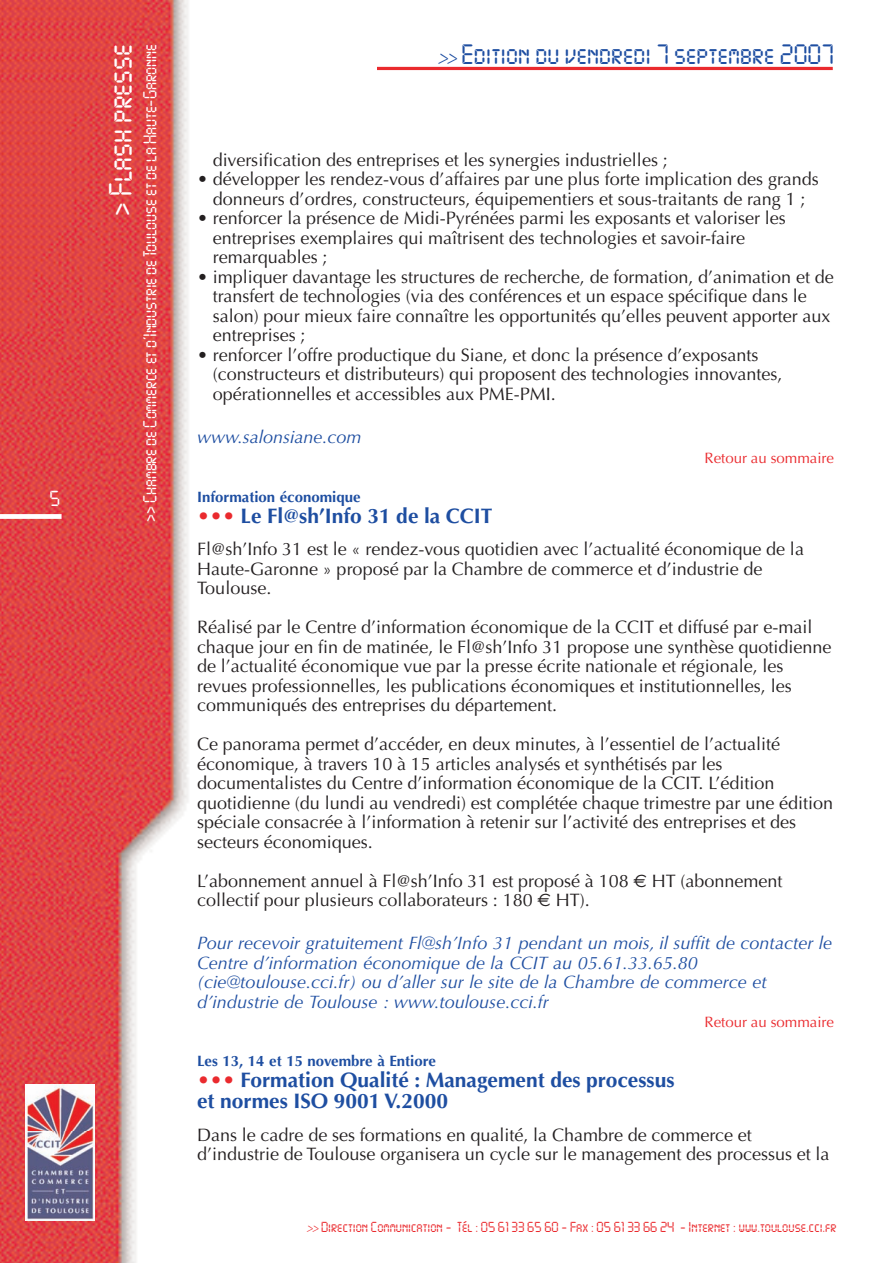
<style>
.page{position:relative;width:893px;height:1263px;background:#fff}
.page>*{position:absolute;margin:0;border:0;box-sizing:border-box;transform-origin:0 0}
.t1{font:28.5px "Digital ICG";color:#fff}
.t2{font:24.6px "Digital ICG";color:#1e4ea1}
.t3{font:700 21px/21px "Optima";color:#1e4ea1}
.t4{font:19.2px "Digital ICG";color:#fff}
.t5{font:18px/19.5px "Optima";color:#231f20}
.t6{font:italic 18px/19.5px "Optima";color:#1e4ea1}
.t7{font:16.5px "Digital ICG";letter-spacing:-.01em;color:#fff}
.t8{font:700 15px "Optima";color:#1e4ea1}
.t9{font:15px "Optima";color:#ea2a2e}
.t10{font:12.75px "Digital ICG";color:#ea2a2e}
.s1{font-family:"Univers";font-weight:300;font-style:italic;font-stretch:condensed;font-size:20.7px}
.s2{color:#ea2a2e}
.s3{font-family:"Euro Sans"}
.s4{font-family:"Univers";font-weight:300;font-style:italic;font-stretch:condensed}
</style>
<div class="page">
<hr style="left:377px;top:67px;width:456px;height:3px;background:#ea2a2e">
<img style="left:0;top:0;width:188px;height:1263px">
<div style="left:0;top:514px;width:62px;height:5px;background:#fff"></div>
<img style="left:25px;top:1084px;width:70px;height:47px">
<img style="left:25px;top:1131px;width:70px;height:89px">
<p class="t4" style="left:50px;top:488px;width:12px">5</p>
<h1 class="t1" style="left:105px;top:216px;width:173px;rotate:-90deg">&gt; Flash presse</h1>
<p class="t7" style="left:141px;top:522px;width:479px;rotate:-90deg">&gt;&gt; Chambre de Commerce et d’Industrie de Toulouse et de la Haute-Garonne</p>
<h2 class="t2" style="left:438px;top:41px;width:397px"><span class="s1">&gt;&gt;</span> Edition du vendredi 7 septembre 2007</h2>
<p class="t5" style="left:213px;top:152px;width:456px">diversification des entreprises et les synergies industrielles ;</p>
<p class="t5" style="left:197px;top:171px;width:623px;text-align:center">• développer les rendez-vous d’affaires par une plus forte implication des grands donneurs d’ordres, constructeurs, équipementiers et sous-traitants de rang 1 ;</p>
<p class="t5" style="left:213px;top:210px;width:574px;text-indent:-16px">• renforcer la présence de Midi-Pyrénées parmi les exposants et valoriser les entreprises exemplaires qui maîtrisent des technologies et savoir-faire remarquables ;</p>
<p class="t5" style="left:213px;top:269px;width:622px;text-indent:-16px">• impliquer davantage les structures de recherche, de formation, d’animation et de transfert de technologies (via des conférences et un espace spécifique dans le salon) pour mieux faire connaître les opportunités qu’elles peuvent apporter aux entreprises ;</p>
<p class="t5" style="left:213px;top:347px;width:571px;text-indent:-16px">• renforcer l’offre productique du Siane, et donc la présence d’exposants (constructeurs et distributeurs) qui proposent des technologies innovantes, opérationnelles et accessibles aux PME-PMI.</p>
<p class="t6" style="left:197px;top:429px;width:166px">www.salonsiane.com</p>
<p class="t9" style="left:704px;top:451px;width:131px">Retour au sommaire</p>
<p class="t8" style="left:197px;top:490px;width:165px">Information économique</p>
<p class="t3" style="left:197px;top:507px;width:297px"><span class="s2">•••</span> Le Fl@sh’Info 31 de la CCIT</p>
<p class="t5" style="left:197px;top:541px;width:608px">Fl@sh’Info 31 est le « rendez-vous quotidien avec l’actualité économique de la<br>Haute-Garonne » proposé par la Chambre de commerce et d’industrie de<br>Toulouse.</p>
<p class="t5" style="left:197px;top:619px;width:636px">Réalisé par le Centre d’information économique de la CCIT et diffusé par e-mail chaque jour en fin de matinée, le Fl@sh’Info 31 propose une synthèse quotidienne de l’actualité économique vue par la presse écrite nationale et régionale, les revues professionnelles, les publications économiques et institutionnelles, les communiqués des entreprises du département.</p>
<p class="t5" style="left:197px;top:736px;width:637px">Ce panorama permet d’accéder, en deux minutes, à l’essentiel de l’actualité économique, à travers 10 à 15 articles analysés et synthétisés par les documentalistes du Centre d’information économique de la CCIT. L’édition quotidienne (du lundi au vendredi) est complétée chaque trimestre par une édition spéciale consacrée à l’information à retenir sur l’activité des entreprises et des secteurs économiques.</p>
<p class="t5" style="left:197px;top:872px;width:587px">L’abonnement annuel à Fl@sh’Info 31 est proposé à 108 <span class="s3">€</span> HT (abonnement collectif pour plusieurs collaborateurs : 180 <span class="s3">€</span> HT).</p>
<p class="t6" style="left:197px;top:935px;width:637px">Pour recevoir gratuitement Fl@sh’Info 31 pendant un mois, il suffit de contacter le Centre d’information économique de la CCIT au 05.61.33.65.80 (cie@toulouse.cci.fr) ou d’aller sur le site de la Chambre de commerce et d’industrie de Toulouse : www.toulouse.cci.fr</p>
<p class="t9" style="left:704px;top:1016px;width:131px">Retour au sommaire</p>
<p class="t8" style="left:197px;top:1055px;width:240px">Les 13, 14 et 15 novembre à Entiore</p>
<p class="t3" style="left:197px;top:1072px;width:479px"><span class="s2">•••</span> Formation Qualité : Management des processus et normes ISO 9001 V.2000</p>
<p class="t5" style="left:197px;top:1126px;width:634px">Dans le cadre de ses formations en qualité, la Chambre de commerce et d’industrie de Toulouse organisera un cycle sur le management des processus et la</p>
<p class="t10" style="left:307px;top:1220px;width:531px"><span class="s4">&gt;&gt;</span> Direction Communication - Tél : 05 61 33 65 60 - Fax : 05 61 33 66 24 - Internet : www.toulouse.cci.fr</p>
</div>
